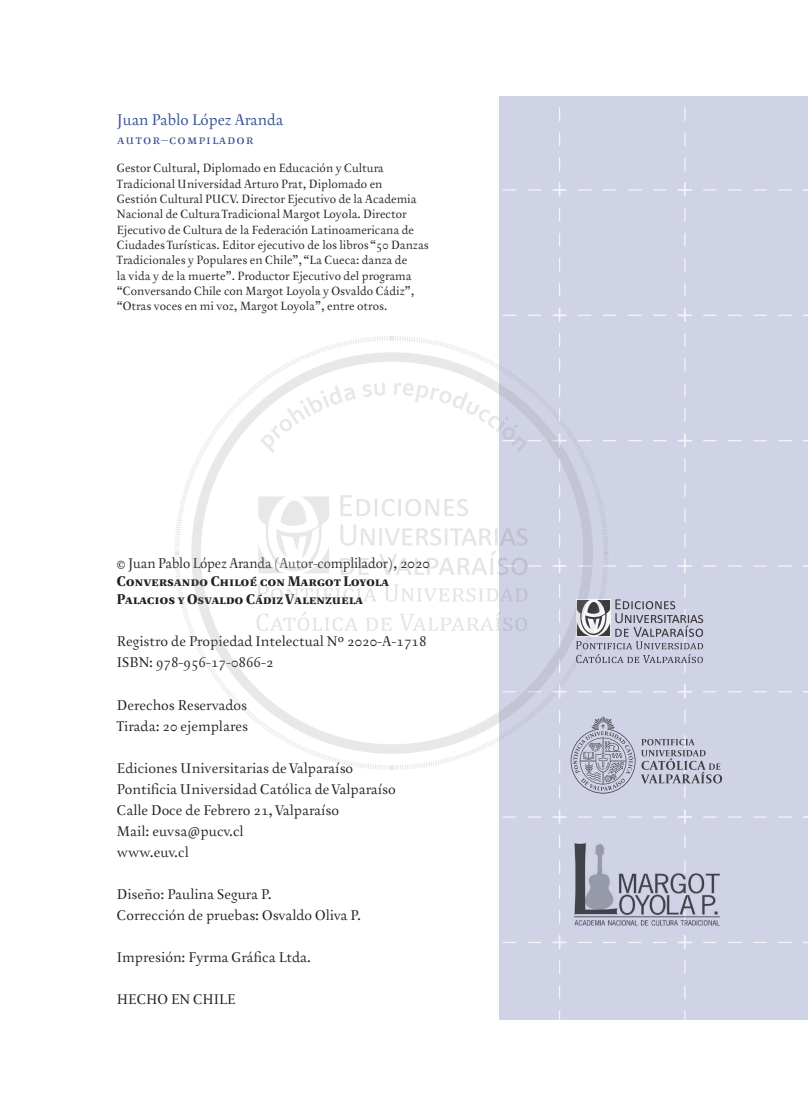
<style>
.page{position:relative;width:808px;height:1106px;background:#fff}
.page>*{position:absolute;margin:0;border:0;box-sizing:border-box;transform-origin:0 0}
.t1{font:16.5px "Australis Pro";color:#304d91}
.t2{font:15px/21px "Australis Pro";color:#231f20}
.t3{font:700 15px/18px "Australis Pro";letter-spacing:-.015em;color:#231f20}
.t4{font:15px "Australis Pro";color:#231f20;scale:.95 1}
.t5{font:15px "Australis Pro";letter-spacing:.025em;color:#304d91}
.t6{font:12.75px/15.3px "Australis Pro";color:#231f20}
</style>
<div class="page">
<div style="left:500px;top:96px;width:308px;height:924px;background:#d0d2e6"></div>
<svg style="left:703px;top:315px;width:14px;height:1px"></svg>
<svg style="left:578px;top:315px;width:13px;height:1px"></svg>
<svg style="left:778px;top:315px;width:14px;height:1px"></svg>
<svg style="left:753px;top:315px;width:14px;height:1px"></svg>
<svg style="left:728px;top:315px;width:14px;height:1px"></svg>
<svg style="left:528px;top:315px;width:13px;height:1px"></svg>
<svg style="left:502px;top:315px;width:14px;height:1px"></svg>
<svg style="left:628px;top:315px;width:14px;height:1px"></svg>
<svg style="left:653px;top:315px;width:14px;height:1px"></svg>
<svg style="left:603px;top:315px;width:13px;height:1px"></svg>
<svg style="left:703px;top:189px;width:14px;height:1px"></svg>
<svg style="left:653px;top:189px;width:14px;height:1px"></svg>
<svg style="left:528px;top:189px;width:13px;height:1px"></svg>
<svg style="left:503px;top:189px;width:13px;height:1px"></svg>
<svg style="left:728px;top:189px;width:14px;height:1px"></svg>
<svg style="left:628px;top:189px;width:14px;height:1px"></svg>
<svg style="left:778px;top:189px;width:14px;height:1px"></svg>
<svg style="left:578px;top:189px;width:13px;height:1px"></svg>
<svg style="left:603px;top:189px;width:13px;height:1px"></svg>
<svg style="left:753px;top:189px;width:14px;height:1px"></svg>
<svg style="left:684px;top:233px;width:1px;height:14px"></svg>
<svg style="left:684px;top:208px;width:1px;height:13px"></svg>
<svg style="left:684px;top:333px;width:1px;height:14px"></svg>
<svg style="left:684px;top:258px;width:1px;height:14px"></svg>
<svg style="left:684px;top:283px;width:1px;height:14px"></svg>
<svg style="left:559px;top:233px;width:1px;height:14px"></svg>
<svg style="left:559px;top:208px;width:1px;height:13px"></svg>
<svg style="left:559px;top:258px;width:1px;height:14px"></svg>
<svg style="left:559px;top:283px;width:1px;height:14px"></svg>
<svg style="left:678px;top:308px;width:14px;height:14px"></svg>
<svg style="left:552px;top:308px;width:15px;height:14px"></svg>
<svg style="left:552px;top:182px;width:15px;height:15px"></svg>
<svg style="left:678px;top:182px;width:14px;height:15px"></svg>
<svg style="left:684px;top:107px;width:1px;height:14px"></svg>
<svg style="left:684px;top:157px;width:1px;height:14px"></svg>
<svg style="left:684px;top:132px;width:1px;height:14px"></svg>
<svg style="left:559px;top:132px;width:1px;height:14px"></svg>
<svg style="left:559px;top:157px;width:1px;height:14px"></svg>
<svg style="left:559px;top:107px;width:1px;height:14px"></svg>
<svg style="left:628px;top:565px;width:14px;height:1px"></svg>
<svg style="left:653px;top:565px;width:14px;height:1px"></svg>
<svg style="left:728px;top:565px;width:14px;height:1px"></svg>
<svg style="left:703px;top:565px;width:14px;height:1px"></svg>
<svg style="left:753px;top:565px;width:14px;height:1px"></svg>
<svg style="left:778px;top:565px;width:14px;height:1px"></svg>
<svg style="left:703px;top:816px;width:14px;height:1px"></svg>
<svg style="left:578px;top:816px;width:13px;height:1px"></svg>
<svg style="left:778px;top:816px;width:14px;height:1px"></svg>
<svg style="left:753px;top:816px;width:14px;height:1px"></svg>
<svg style="left:728px;top:816px;width:14px;height:1px"></svg>
<svg style="left:528px;top:816px;width:13px;height:1px"></svg>
<svg style="left:503px;top:816px;width:13px;height:1px"></svg>
<svg style="left:628px;top:816px;width:13px;height:1px"></svg>
<svg style="left:653px;top:816px;width:13px;height:1px"></svg>
<svg style="left:603px;top:816px;width:13px;height:1px"></svg>
<svg style="left:703px;top:691px;width:14px;height:1px"></svg>
<svg style="left:653px;top:691px;width:14px;height:1px"></svg>
<svg style="left:728px;top:691px;width:14px;height:1px"></svg>
<svg style="left:628px;top:691px;width:14px;height:1px"></svg>
<svg style="left:778px;top:691px;width:14px;height:1px"></svg>
<svg style="left:753px;top:691px;width:14px;height:1px"></svg>
<svg style="left:653px;top:942px;width:14px;height:1px"></svg>
<svg style="left:628px;top:942px;width:14px;height:1px"></svg>
<svg style="left:603px;top:942px;width:13px;height:1px"></svg>
<svg style="left:502px;top:942px;width:14px;height:1px"></svg>
<svg style="left:753px;top:942px;width:14px;height:1px"></svg>
<svg style="left:578px;top:942px;width:13px;height:1px"></svg>
<svg style="left:528px;top:942px;width:13px;height:1px"></svg>
<svg style="left:703px;top:942px;width:14px;height:1px"></svg>
<svg style="left:728px;top:942px;width:14px;height:1px"></svg>
<svg style="left:778px;top:942px;width:14px;height:1px"></svg>
<svg style="left:684px;top:710px;width:1px;height:13px"></svg>
<svg style="left:684px;top:960px;width:1px;height:14px"></svg>
<svg style="left:684px;top:985px;width:1px;height:14px"></svg>
<svg style="left:559px;top:885px;width:1px;height:13px"></svg>
<svg style="left:559px;top:985px;width:1px;height:14px"></svg>
<svg style="left:559px;top:960px;width:1px;height:14px"></svg>
<svg style="left:559px;top:860px;width:1px;height:13px"></svg>
<svg style="left:559px;top:835px;width:1px;height:13px"></svg>
<svg style="left:559px;top:785px;width:1px;height:13px"></svg>
<svg style="left:559px;top:910px;width:1px;height:14px"></svg>
<svg style="left:653px;top:440px;width:14px;height:1px"></svg>
<svg style="left:628px;top:440px;width:14px;height:1px"></svg>
<svg style="left:753px;top:440px;width:14px;height:1px"></svg>
<svg style="left:703px;top:440px;width:14px;height:1px"></svg>
<svg style="left:728px;top:440px;width:14px;height:1px"></svg>
<svg style="left:778px;top:440px;width:14px;height:1px"></svg>
<svg style="left:678px;top:559px;width:14px;height:14px"></svg>
<svg style="left:678px;top:810px;width:14px;height:13px"></svg>
<svg style="left:552px;top:810px;width:15px;height:13px"></svg>
<svg style="left:678px;top:684px;width:14px;height:14px"></svg>
<svg style="left:678px;top:935px;width:14px;height:14px"></svg>
<svg style="left:552px;top:935px;width:15px;height:14px"></svg>
<svg style="left:678px;top:433px;width:14px;height:14px"></svg>
<svg style="left:684px;top:383px;width:1px;height:14px"></svg>
<svg style="left:684px;top:408px;width:1px;height:14px"></svg>
<svg style="left:684px;top:358px;width:1px;height:14px"></svg>
<svg style="left:684px;top:459px;width:1px;height:13px"></svg>
<svg style="left:684px;top:484px;width:1px;height:13px"></svg>
<svg style="left:684px;top:509px;width:1px;height:13px"></svg>
<svg style="left:684px;top:534px;width:1px;height:13px"></svg>
<svg style="left:610px;top:584px;width:93px;height:89px"></svg>
<img style="left:574px;top:838px;width:145px;height:88px">
<svg style="left:641px;top:735px;width:81px;height:63px"></svg>
<svg style="left:572px;top:719px;width:63px;height:74px"></svg>
<svg style="left:174px;top:334px;width:436px;height:437px"></svg>
<div style="left:256px;top:495px;width:75px;height:80px;background:#fff"></div>
<svg style="left:258px;top:496px;width:71px;height:77px"></svg>
<svg style="left:340px;top:524px;width:201px;height:51px"></svg>
<svg style="left:340px;top:495px;width:128px;height:21px"></svg>
<svg style="left:256px;top:611px;width:271px;height:20px"></svg>
<svg style="left:257px;top:584px;width:271px;height:17px"></svg>
<svg style="left:260px;top:382px;width:281px;height:71px"></svg>
<p class="t1" style="left:117px;top:111px;width:168px">Juan Pablo López Aranda</p>
<p class="t5" style="left:117px;top:131px;width:139px">autor–compilador</p>
<p class="t6" style="left:117px;top:161px;width:313px">Gestor Cultural, Diplomado en Educación y Cultura Tradicional Universidad Arturo Prat, Diplomado en<br>Gestión Cultural PUCV. Director Ejecutivo de la Academia Nacional de Cultura Tradicional Margot Loyola. Director Ejecutivo de Cultura de la Federación Latinoamericana de Ciudades Turísticas. Editor ejecutivo de los libros “50 Danzas Tradicionales y Populares en Chile”, “La Cueca: danza de<br>la vida y de la muerte”. Productor Ejecutivo del programa “Conversando Chile con Margot Loyola y Osvaldo Cádiz”, “Otras voces en mi voz, Margot Loyola”, entre otros.</p>
<p class="t4" style="left:117px;top:555px;width:331px">© Juan Pablo López Aranda (Autor-complilador), 2020</p>
<p class="t3" style="left:117px;top:573px;width:274px">Conversando Chiloé con Margot Loyola<br>Palacios y Osvaldo Cádiz Valenzuela</p>
<p class="t2" style="left:117px;top:631px;width:311px">Registro de Propiedad Intelectual Nº 2020-A-1718<br>ISBN: 978-956-17-0866-2</p>
<p class="t2" style="left:117px;top:694px;width:133px">Derechos Reservados<br>Tirada: 20 ejemplares</p>
<p class="t2" style="left:117px;top:757px;width:280px">Ediciones Universitarias de Valparaíso<br>Pontificia Universidad Católica de Valparaíso<br>Calle Doce de Febrero 21, Valparaíso<br>Mail: euvsa@pucv.cl<br>www.euv.cl</p>
<p class="t2" style="left:117px;top:883px;width:246px">Diseño: Paulina Segura P.<br>Corrección de pruebas: Osvaldo Oliva P.</p>
<p class="t2" style="left:117px;top:946px;width:196px">Impresión: Fyrma Gráfica Ltda.</p>
<p class="t2" style="left:117px;top:988px;width:120px">HECHO EN CHILE</p>
</div>
